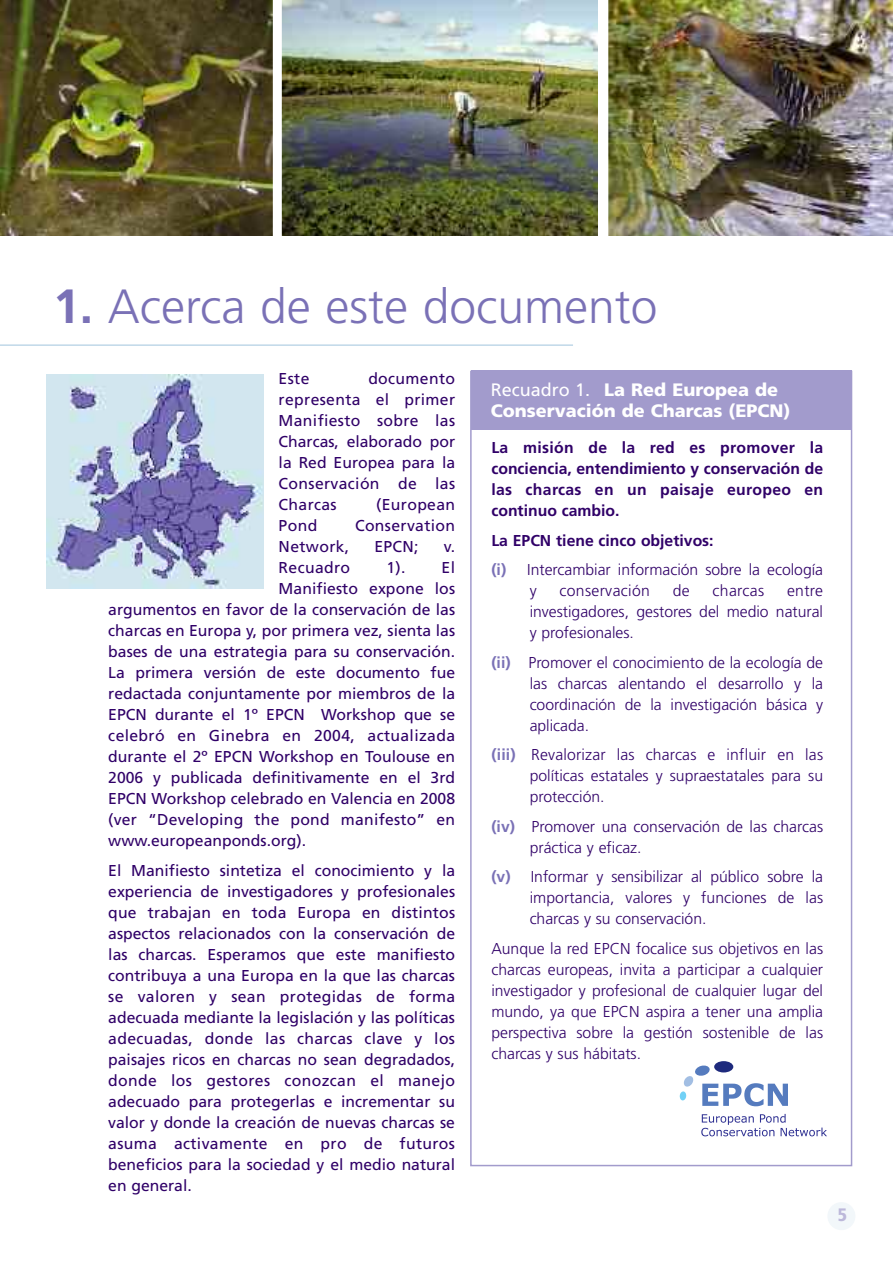
<style>
.page{position:relative;width:893px;height:1263px;background:#fff}
.page>*{position:absolute;margin:0;border:0;box-sizing:border-box;transform-origin:0 0}
.t1{font:300 48px "Frutiger";color:#7a71b6}
.t2{font:900 18px/21px "Frutiger";color:#fff}
.t3{font:900 condensed 18px "Frutiger";color:#bcb8da}
.t4{font:15.75px/21px "Frutiger";color:#300068;text-align:justify}
.t5{font:300 15.75px/21px "Frutiger";color:#300068;text-align:justify}
.t6{font:700 15.75px/21px "Frutiger";letter-spacing:.02em;color:#300068;text-align:justify}
.t7{font:15.75px "Frutiger";letter-spacing:.02em;color:#300068}
.t8{font:300 15.75px "Frutiger";letter-spacing:.02em;color:#300068}
.s1{font-weight:700}
.s2{font-weight:400}
.s3{font-weight:700;color:#7a71b6}
.s4{font-weight:700;color:#fff}
.s5{color:#fff}
</style>
<div class="page">
<hr style="left:0;top:344px;width:573px;height:2px;background:#c0d8e8">
<div style="left:827px;top:1202px;width:28px;height:28px;background:#f2f7fa;border-radius:50%"></div>
<div style="left:471px;top:371px;width:381px;height:59px;background:#a29bcc"></div>
<img style="left:46px;top:374px;width:217px;height:215px">
<svg style="left:701px;top:1114px;width:126px;height:22px"></svg>
<div style="left:714px;top:1061px;width:19px;height:11px;background:#1e2a7d;border-radius:50%"></div>
<svg style="left:683px;top:1065px;width:105px;height:41px"></svg>
<div style="left:680px;top:1091px;width:6px;height:9px;background:#72d1f6;border-radius:50%"></div>
<img style="left:282px;top:0;width:316px;height:236px">
<img style="left:0;top:0;width:273px;height:236px">
<img style="left:608px;top:0;width:285px;height:236px">
<h1 class="t1" style="left:53px;top:287px;width:606px"><span class="s1">1.</span> Acerca de este documento</h1>
<p class="t4" style="left:279px;top:369px;width:178px;text-indent:90px">documento representa el primer Manifiesto sobre las Charcas, elaborado por la Red Europea para la Conservación de las Charcas</p>
<p class="t4" style="left:279px;top:369px;width:32px">Este</p>
<p class="t7" style="left:376px;top:498px;width:80px">(European</p>
<p class="t4" style="left:279px;top:516px;width:40px">Pond</p>
<p class="t7" style="left:355px;top:519px;width:102px">Conservation</p>
<p class="t7" style="left:279px;top:540px;width:72px">Network,</p>
<p class="t4" style="left:374px;top:537px;width:46px">EPCN;</p>
<p class="t4" style="left:444px;top:537px;width:13px">v.</p>
<p class="t7" style="left:279px;top:561px;width:73px">Recuadro</p>
<p class="t4" style="left:386px;top:558px;width:21px">1).</p>
<p class="t4" style="left:442px;top:558px;width:15px">El</p>
<p class="t4" style="left:279px;top:579px;width:178px">Manifiesto expone los</p>
<p class="t4" style="left:108px;top:600px;width:348px">argumentos en favor de la conservación de las</p>
<p class="t4" style="left:108px;top:621px;width:348px">charcas en Europa y, por primera vez, sienta las</p>
<p class="t4" style="left:108px;top:642px;width:348px">bases de una estrategia para su conservación.</p>
<p class="t4" style="left:108px;top:663px;width:348px">La primera versión de este documento fue</p>
<p class="t4" style="left:108px;top:684px;width:348px">redactada conjuntamente por miembros de la</p>
<p class="t4" style="left:108px;top:705px;width:348px">EPCN durante el 1º EPCN Workshop que se</p>
<p class="t7" style="left:108px;top:729px;width:348px">celebró en Ginebra en 2004, actualizada</p>
<p class="t4" style="left:108px;top:747px;width:348px">durante el 2º EPCN Workshop en Toulouse en</p>
<p class="t4" style="left:108px;top:768px;width:348px">2006 y publicada definitivamente en el 3rd</p>
<p class="t4" style="left:108px;top:789px;width:348px">EPCN Workshop celebrado en Valencia en 2008</p>
<p class="t4" style="left:108px;top:810px;width:348px">(ver “Developing the pond manifesto” en</p>
<p class="t4" style="left:108px;top:831px;width:199px">www.europeanponds.org).</p>
<p class="t4" style="left:108px;top:861px;width:348px">El Manifiesto sintetiza el conocimiento y la experiencia de investigadores y profesionales que trabajan en toda Europa en distintos aspectos relacionados con la conservación de las charcas. Esperamos que este manifiesto contribuya a una Europa en la que las charcas se valoren y sean protegidas de forma adecuada mediante la legislación y las políticas adecuadas, donde las charcas clave y los paisajes ricos en charcas no sean degradados, donde los gestores conozcan el manejo adecuado para protegerlas e incrementar su valor y donde la creación de nuevas charcas se asuma activamente en pro de futuros beneficios para la sociedad y el medio natural en general.</p>
<p class="t2" style="left:491px;top:381px;width:301px"><span class="s2">Recuadro 1.</span> La Red Europea de<br>Conservación de Charcas (EPCN)</p>
<p class="t6" style="left:491px;top:439px;width:333px">La misión de la red es promover la conciencia, entendimiento y conservación de las charcas en un paisaje europeo en continuo cambio.</p>
<p class="t5" style="left:491px;top:527px;width:333px;line-height:29.5px"><span class="s1">La EPCN tiene cinco objetivos:<br></span><span class="s3">(i)</span> Intercambiar información sobre la ecología</p>
<p class="t5" style="left:530px;top:582px;width:8px">y</p>
<p class="t8" style="left:559px;top:585px;width:92px">conservación</p>
<p class="t5" style="left:673px;top:582px;width:18px">de</p>
<p class="t8" style="left:712px;top:585px;width:53px">charcas</p>
<p class="t5" style="left:530px;top:582px;width:295px;text-indent:257px">entre investigadores, gestores del medio natural y profesionales.</p>
<p class="t5" style="left:530px;top:653px;width:295px;text-indent:-38px"><span class="s3">(ii)</span> Promover el conocimiento de la ecología de las charcas alentando el desarrollo y la coordinación de la investigación básica y aplicada.</p>
<p class="t5" style="left:530px;top:746px;width:295px;text-indent:-38px"><span class="s3">(iii)</span> Revalorizar las charcas e influir en las políticas estatales y supraestatales para su protección.</p>
<p class="t5" style="left:530px;top:817px;width:295px;text-indent:-38px"><span class="s3">(iv)</span> <span class="s4">,</span>Promover una conservación de las charcas práctica y eficaz.</p>
<p class="t5" style="left:530px;top:868px;width:295px;text-indent:-38px"><span class="s3">(v)</span> <span class="s5">i</span>Informar y sensibilizar al público sobre la importancia, valores y funciones de las charcas y su conservación.</p>
<p class="t5" style="left:491px;top:939px;width:333px">Aunque la red EPCN focalice sus objetivos en las charcas europeas, invita a participar a cualquier investigador y profesional de cualquier lugar del mundo, ya que EPCN aspira a tener una amplia perspectiva sobre la gestión sostenible de las charcas y sus hábitats.</p>
<p class="t3" style="left:838px;top:1208px;width:11px">5</p>
</div>
